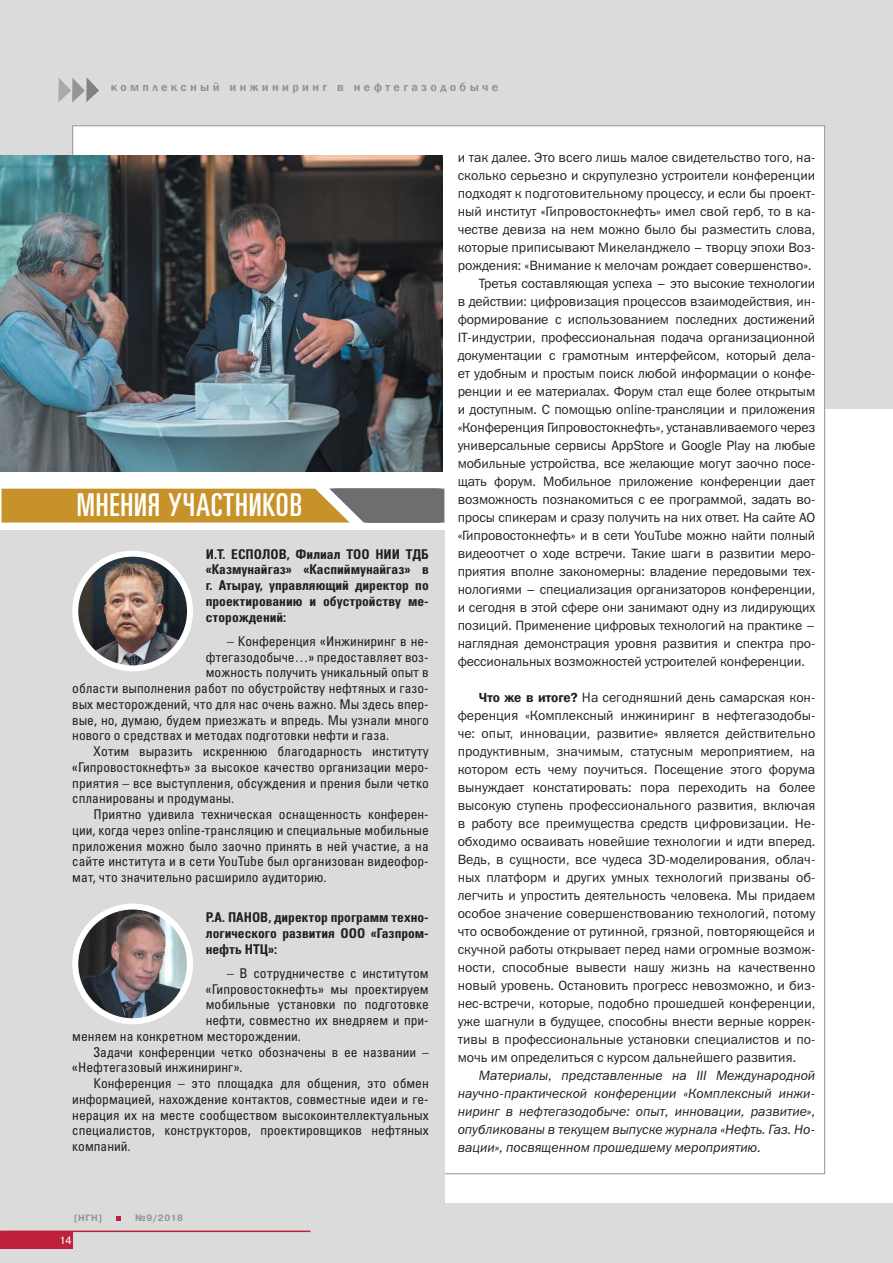
<style>
.page{position:relative;width:893px;height:1263px;background:#fff}
.page>*{position:absolute;margin:0;border:0;box-sizing:border-box;transform-origin:0 0}
.t1{font:ultra-condensed 31.5px "Partner";letter-spacing:.03em;color:#fff}
.t2{font:13.5px/18px "Franklin Gothic Book C";letter-spacing:-.01em;color:#231f20;text-align:justify}
.t3{font:13.5px "Partner Condensed";color:#231f20}
.t4{font:italic 13.5px/18px "Franklin Gothic Book C";color:#231f20;text-align:justify}
.t5{font:700 13.5px/15.8px "Partner Condensed";color:#231f20;text-align:justify}
.t6{font:600 12px "Franklin Gothic";letter-spacing:.28em;color:#939595}
.t7{font:10.5px "Pragmatica";color:#fff}
.t8{font:700 9px "Pragmatica";letter-spacing:.075em;color:#939595}
.s1{font-family:"Franklin Gothic";font-weight:600}
</style>
<div class="page">
<div style="left:0;top:1203px;width:893px;height:60px;background:#dcdbdb"></div>
<div style="left:0;top:1231px;width:72px;height:17px;background:#be213b"></div>
<svg style="left:117px;top:1216px;width:4px;height:5px"></svg>
<hr style="left:0;top:1231px;width:310px;height:1px;background:#be213b">
<div style="left:0;top:0;width:893px;height:408px;background:#dcdbdb"></div>
<svg style="left:58px;top:77px;width:41px;height:26px"></svg>
<div style="left:73px;top:126px;width:752px;height:1048px;background:#fff"></div>
<div style="left:0;top:530px;width:444px;height:676px;background:#dcdbdb"></div>
<svg style="left:2px;top:489px;width:442px;height:34px"></svg>
<img style="left:75px;top:554px;width:115px;height:114px;border-radius:50%">
<div style="left:72px;top:551px;width:121px;height:120px;border:6px solid #fff;border-radius:50%"></div>
<img style="left:75px;top:907px;width:115px;height:114px;border-radius:50%">
<div style="left:72px;top:904px;width:121px;height:120px;border:6px solid #fff;border-radius:50%"></div>
<img style="left:0;top:155px;width:442px;height:317px">
<p class="t6" style="left:111px;top:80px;width:389px">комплексный инжиниринг в нефтегазодобыче</p>
<h1 class="t1" style="left:77px;top:494px;width:227px">МНЕНИЯ УЧАСТНИКОВ</h1>
<p class="t5" style="left:206px;top:547px;width:224px">И.Т. ЕСПОЛОВ, Филиал ТОО НИИ ТДБ «Казмунайгаз» «Каспиймунайгаз» в г. Атырау, управляющий директор по проектированию и обустройству ме&shy;сторождений:</p>
<p class="t3" style="left:227px;top:636px;width:203px">– Конференция «Инжиниринг в не-</p>
<p class="t3" style="left:206px;top:652px;width:224px">фтегазодобыче…» предоставляет воз-</p>
<p class="t3" style="left:206px;top:668px;width:224px">можность получить уникальный опыт в</p>
<p class="t3" style="left:72px;top:683px;width:358px">области выполнения работ по обустройству нефтяных и газо-</p>
<p class="t3" style="left:72px;top:699px;width:358px">вых месторождений, что для нас очень важно. Мы здесь впер-</p>
<p class="t3" style="left:72px;top:715px;width:358px">вые, но, думаю, будем приезжать и впредь. Мы узнали много</p>
<p class="t3" style="left:72px;top:731px;width:318px">нового о средствах и методах подготовки нефти и газа.</p>
<p class="t3" style="left:94px;top:746px;width:337px">Хотим выразить искреннюю благодарность институту</p>
<p class="t3" style="left:72px;top:762px;width:358px">«Гипровостокнефть» за высокое качество организации меро-</p>
<p class="t3" style="left:72px;top:778px;width:358px">приятия – все выступления, обсуждения и прения были четко</p>
<p class="t3" style="left:72px;top:794px;width:163px">спланированы и продуманы.</p>
<p class="t3" style="left:94px;top:809px;width:337px">Приятно удивила техническая оснащенность конферен-</p>
<p class="t3" style="left:72px;top:825px;width:358px">ции, когда через online-трансляцию и специальные мобильные</p>
<p class="t3" style="left:72px;top:841px;width:358px">приложения можно было заочно принять в ней участие, а на</p>
<p class="t3" style="left:72px;top:857px;width:358px">сайте института и в сети YouTube был организован видеофор-</p>
<p class="t3" style="left:72px;top:872px;width:256px">мат, что значительно расширило аудиторию.</p>
<p class="t5" style="left:206px;top:911px;width:224px">Р.А. ПАНОВ, директор программ техно&shy;логического развития ООО «Газпром&shy;нефть НТЦ»:</p>
<p class="t3" style="left:227px;top:968px;width:203px">– В сотрудничестве с институтом</p>
<p class="t3" style="left:206px;top:984px;width:224px">«Гипровостокнефть» мы проектируем</p>
<p class="t3" style="left:206px;top:1000px;width:224px">мобильные установки по подготовке</p>
<p class="t3" style="left:206px;top:1015px;width:224px">нефти, совместно их внедряем и при-</p>
<p class="t3" style="left:72px;top:1031px;width:230px">меняем на конкретном месторождении.</p>
<p class="t3" style="left:94px;top:1047px;width:337px">Задачи конференции четко обозначены в ее названии –</p>
<p class="t3" style="left:72px;top:1063px;width:172px">«Нефтегазовый инжиниринг».</p>
<p class="t3" style="left:94px;top:1078px;width:337px">Конференция – это площадка для общения, это обмен</p>
<p class="t3" style="left:72px;top:1094px;width:358px">информацией, нахождение контактов, совместные идеи и ге-</p>
<p class="t3" style="left:72px;top:1110px;width:358px">нерация их на месте сообществом высокоинтеллектуальных</p>
<p class="t3" style="left:72px;top:1126px;width:358px">специалистов, конструкторов, проектировщиков нефтяных</p>
<p class="t3" style="left:72px;top:1141px;width:60px">компаний.</p>
<p class="t8" style="left:74px;top:1214px;width:30px">[Õ√Õ]</p>
<p class="t8" style="left:135px;top:1214px;width:49px">π9/2018</p>
<p class="t7" style="left:59px;top:1236px;width:14px">14</p>
<p class="t2" style="left:458px;top:149px;width:359px">и так далее. Это всего лишь малое свидетельство того, на-</p>
<p class="t2" style="left:458px;top:167px;width:359px">сколько серьезно и скрупулезно устроители конференции</p>
<p class="t2" style="left:458px;top:185px;width:359px">подходят к подготовительному процессу, и если бы проект-</p>
<p class="t2" style="left:458px;top:203px;width:359px">ный институт «Гипровостокнефть» имел свой герб, то в ка-</p>
<p class="t2" style="left:458px;top:221px;width:359px">честве девиза на нем можно было бы разместить слова,</p>
<p class="t2" style="left:458px;top:239px;width:359px">которые приписывают Микеланджело – творцу эпохи Воз-</p>
<p class="t2" style="left:458px;top:257px;width:355px">рождения: «Внимание к мелочам рождает совершенство».</p>
<p class="t2" style="left:479px;top:275px;width:338px">Третья составляющая успеха – это высокие технологии</p>
<p class="t2" style="left:458px;top:293px;width:359px">в действии: цифровизация процессов взаимодействия, ин-</p>
<p class="t2" style="left:458px;top:311px;width:359px">формирование с использованием последних достижений</p>
<p class="t2" style="left:458px;top:329px;width:359px">IT-индустрии, профессиональная подача организационной</p>
<p class="t2" style="left:458px;top:347px;width:359px">документации с грамотным интерфейсом, который дела-</p>
<p class="t2" style="left:458px;top:365px;width:359px">ет удобным и простым поиск любой информации о конфе-</p>
<p class="t2" style="left:458px;top:383px;width:359px">ренции и ее материалах. Форум стал еще более открытым</p>
<p class="t2" style="left:458px;top:401px;width:359px">и доступным. С помощью online-трансляции и приложения</p>
<p class="t2" style="left:458px;top:419px;width:359px">«Конференция Гипровостокнефть», устанавливаемого через</p>
<p class="t2" style="left:458px;top:437px;width:359px">универсальные сервисы AppStore и Google Play на любые</p>
<p class="t2" style="left:458px;top:455px;width:359px">мобильные устройства, все желающие могут заочно посе-</p>
<p class="t2" style="left:458px;top:473px;width:359px">щать форум. Мобильное приложение конференции дает</p>
<p class="t2" style="left:458px;top:491px;width:359px">возможность познакомиться с ее программой, задать во-</p>
<p class="t2" style="left:458px;top:509px;width:359px">просы спикерам и сразу получить на них ответ. На сайте АО</p>
<p class="t2" style="left:458px;top:527px;width:359px">«Гипровостокнефть» и в сети YouTube можно найти полный</p>
<p class="t2" style="left:458px;top:545px;width:359px">видеоотчет о ходе встречи. Такие шаги в развитии меро-</p>
<p class="t2" style="left:458px;top:563px;width:359px">приятия вполне закономерны: владение передовыми тех-</p>
<p class="t2" style="left:458px;top:581px;width:359px">нологиями – специализация организаторов конференции,</p>
<p class="t2" style="left:458px;top:599px;width:359px">и сегодня в этой сфере они занимают одну из лидирующих</p>
<p class="t2" style="left:458px;top:617px;width:359px">позиций. Применение цифровых технологий на практике –</p>
<p class="t2" style="left:458px;top:635px;width:359px">наглядная демонстрация уровня развития и спектра про-</p>
<p class="t2" style="left:458px;top:653px;width:349px">фессиональных возможностей устроителей конференции.</p>
<p class="t2" style="left:458px;top:689px;width:359px;text-indent:21px"><span class="s1">Что же в итоге?</span> На сегодняшний день самарская кон&shy;ференция «Комплексный инжиниринг в нефтегазодобы&shy;че: опыт, инновации, развитие» является действительно продуктивным, значимым, статусным мероприятием, на котором есть чему поучиться. Посещение этого форума вынуждает констатировать: пора переходить на более высокую ступень профессионального развития, включая в работу все преимущества средств цифровизации. Не&shy;обходимо осваивать новейшие технологии и идти вперед.<br>Ведь, в сущности, все чудеса 3D-моделирования, облач&shy;ных платформ и других умных технологий призваны об&shy;легчить и упростить деятельность человека. Мы придаем особое значение совершенствованию технологий, потому что освобождение от рутинной, грязной, повторяющейся и скучной работы открывает перед нами огромные возмож&shy;ности, способные вывести нашу жизнь на качественно новый уровень. Остановить прогресс невозможно, и биз&shy;нес-встречи, которые, подобно прошедшей конференции, уже шагнули в будущее, способны внести верные коррек&shy;тивы в профессиональные установки специалистов и по&shy;мочь им определиться с курсом дальнейшего развития.</p>
<p class="t4" style="left:458px;top:1067px;width:359px;text-indent:21px">Материалы, представленные на III Международной научно-практической конференции «Комплексный инжи&shy;ниринг в нефтегазодобыче: опыт, инновации, развитие», опубликованы в текущем выпуске журнала «Нефть. Газ. Но&shy;вации», посвященном прошедшему мероприятию.</p>
</div>
